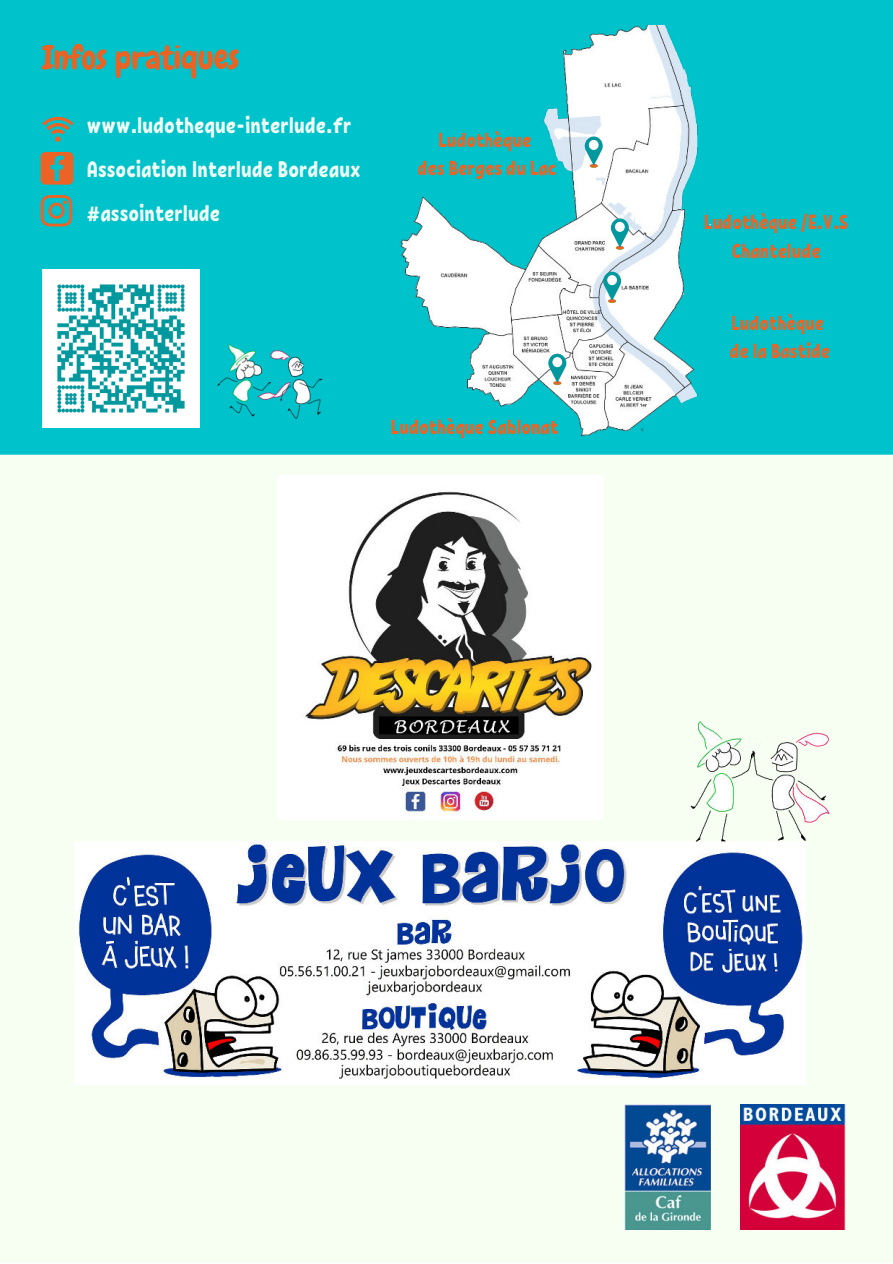
<style>
.page{position:relative;width:893px;height:1264px;background:#fff}
.page>*{position:absolute;margin:0;border:0;box-sizing:border-box;transform-origin:0 0}
.t1{font:33px "Chewy";color:#e96324}
.t2{font:22.5px/43.8px "RF Krabuler";color:#effff7}
.t3{font:20.25px/28px "RF Krabuler";color:#eb6425;text-align:center}
</style>
<div class="page">
<div style="left:0;top:0;width:892px;height:1262px;background:#f6fff2"></div>
<img style="left:740px;top:1104px;width:105px;height:125px">
<img style="left:624px;top:1104px;width:86px;height:125px">
<div style="left:0;top:0;width:892px;height:454px;background:#00c2cb"></div>
<img style="left:382px;top:26px;width:346px;height:423px">
<svg style="left:42px;top:117px;width:32px;height:25px"></svg>
<svg style="left:41px;top:195px;width:31px;height:31px"></svg>
<svg style="left:41px;top:152px;width:32px;height:33px"></svg>
<svg style="left:611px;top:218px;width:17px;height:32px"></svg>
<div style="left:615px;top:222px;width:9px;height:10px;background:#fff;border-radius:50%"></div>
<svg style="left:603px;top:272px;width:18px;height:31px"></svg>
<div style="left:607px;top:275px;width:10px;height:10px;background:#fff;border-radius:50%"></div>
<svg style="left:548px;top:354px;width:18px;height:31px"></svg>
<div style="left:552px;top:357px;width:10px;height:10px;background:#fff;border-radius:50%"></div>
<svg style="left:584px;top:136px;width:18px;height:32px"></svg>
<div style="left:589px;top:140px;width:9px;height:10px;background:#fff;border-radius:50%"></div>
<img style="left:212px;top:338px;width:127px;height:93px">
<img style="left:42px;top:270px;width:158px;height:157px">
<img style="left:75px;top:841px;width:730px;height:243px">
<img style="left:277px;top:475px;width:326px;height:344px">
<img style="left:664px;top:721px;width:166px;height:136px">
<h1 class="t1" style="left:42px;top:36px;width:199px">Infos pratiques</h1>
<p class="t2" style="left:87px;top:103px;width:275px">www.ludotheque-interlude.fr<br>Association Interlude Bordeaux #assointerlude</p>
<p class="t3" style="left:417px;top:125px;width:140px">Ludothèque<br>des Berges du Lac</p>
<p class="t3" style="left:391px;top:413px;width:169px">Ludothèque Sablonat</p>
<p class="t3" style="left:704px;top:208px;width:146px">Ludothèque /E.V.S<br>Chantelude</p>
<p class="t3" style="left:729px;top:308px;width:102px;text-align:left">Ludothèque de la Bastide</p>
</div>
